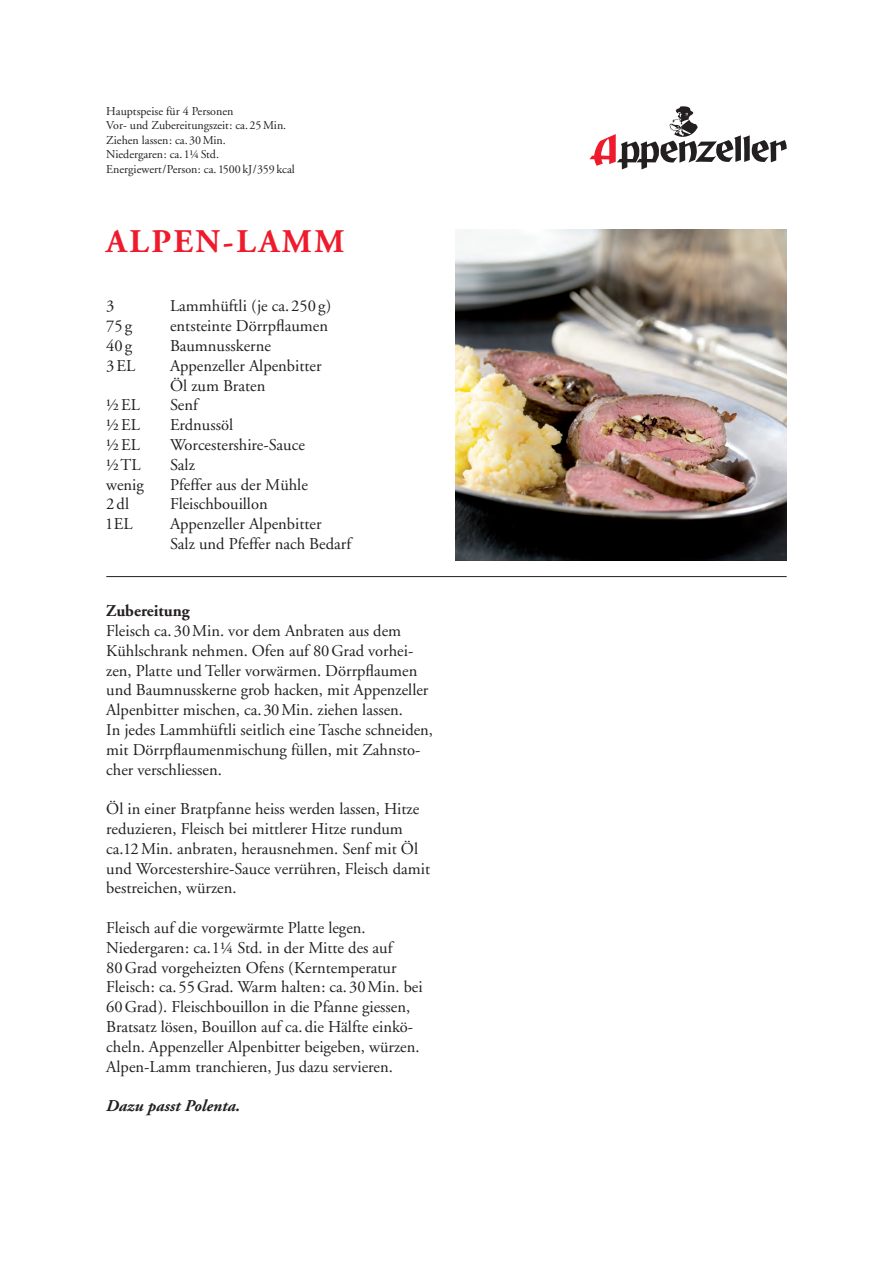
<style>
.page{position:relative;width:893px;height:1263px;background:#fff}
.page>*{position:absolute;margin:0;border:0;box-sizing:border-box;transform-origin:0 0}
.t1{font:700 33px "Adobe Garamond";letter-spacing:.08em;color:#ee1b2c}
.t2{font:16.5px/19.8px "Adobe Garamond";color:#231f20}
.t3{font:italic 700 16.5px "Adobe Garamond";color:#231f20}
.t4{font:700 16.5px "Adobe Garamond";color:#231f20}
.t5{font:12px/14.4px "Adobe Garamond";color:#231f20}
</style>
<div class="page">
<img style="left:456px;top:230px;width:331px;height:330px">
<hr style="left:106px;top:576px;width:681px;height:1px;background:#231f20">
<svg style="left:589px;top:106px;width:198px;height:63px"></svg>
<p class="t5" style="left:106px;top:104px;width:190px">Hauptspeise für 4 Personen<br>Vor- und Zubereitungszeit: ca.25Min.<br>Ziehen lassen: ca.30Min.<br>Niedergaren: ca.1¼Std.<br>Energiewert/Person: ca. 1500kJ/359 kcal</p>
<h1 class="t1" style="left:106px;top:223px;width:240px">Alpen-Lamm</h1>
<p class="t2" style="left:106px;top:297px;width:10px">3</p>
<p class="t2" style="left:170px;top:297px;width:163px">Lammhüftli (je ca. 250g)</p>
<p class="t2" style="left:106px;top:316px;width:27px">75g</p>
<p class="t2" style="left:170px;top:316px;width:159px">entsteinte Dörrpflaumen</p>
<p class="t2" style="left:106px;top:336px;width:27px">40g</p>
<p class="t2" style="left:170px;top:336px;width:102px">Baumnusskerne</p>
<p class="t2" style="left:106px;top:356px;width:31px">3EL</p>
<p class="t2" style="left:170px;top:356px;width:153px">Appenzeller Alpenbitter<br>Öl zum Braten</p>
<p class="t2" style="left:106px;top:396px;width:35px">½EL</p>
<p class="t2" style="left:170px;top:396px;width:29px">Senf</p>
<p class="t2" style="left:106px;top:415px;width:35px">½EL</p>
<p class="t2" style="left:170px;top:415px;width:65px">Erdnussöl</p>
<p class="t2" style="left:106px;top:435px;width:35px">½EL</p>
<p class="t2" style="left:170px;top:435px;width:136px">Worcestershire-Sauce</p>
<p class="t2" style="left:106px;top:455px;width:36px">½TL</p>
<p class="t2" style="left:170px;top:455px;width:26px">Salz</p>
<p class="t2" style="left:106px;top:475px;width:39px">wenig</p>
<p class="t2" style="left:170px;top:475px;width:139px">Pfeffer aus der Mühle</p>
<p class="t2" style="left:106px;top:495px;width:24px">2dl</p>
<p class="t2" style="left:170px;top:495px;width:99px">Fleischbouillon</p>
<p class="t2" style="left:105px;top:514px;width:29px">1EL</p>
<p class="t2" style="left:170px;top:514px;width:183px">Appenzeller Alpenbitter<br>Salz und Pfeffer nach Bedarf</p>
<p class="t4" style="left:106px;top:602px;width:85px">Zubereitung</p>
<p class="t2" style="left:106px;top:621px;width:328px">Fleisch ca. 30Min. vor dem Anbraten aus dem Kühlschrank nehmen. Ofen auf 80Grad vorhei&shy;zen, Platte und Teller vorwärmen. Dörrpflaumen und Baumnusskerne grob hacken, mit Appenzeller Alpenbitter mischen, ca. 30Min. ziehen lassen.<br>In jedes Lammhüftli seitlich eine Tasche schneiden, mit Dörrpflaumenmischung füllen, mit Zahnsto&shy;cher verschliessen.</p>
<p class="t2" style="left:106px;top:799px;width:325px">Öl in einer Bratpfanne heiss werden lassen, Hitze reduzieren, Fleisch bei mittlerer Hitze rundum<br>ca. 12Min. anbraten, herausnehmen. Senf mit Öl und Worcestershire-Sauce verrühren, Fleisch damit bestreichen, würzen.</p>
<p class="t2" style="left:106px;top:918px;width:318px">Fleisch auf die vorgewärmte Platte legen.<br>Niedergaren: ca.1¼ Std. in der Mitte des auf 80Grad vorgeheizten Ofens (Kerntemperatur Fleisch: ca.55Grad. Warm halten: ca. 30Min. bei 60Grad). Fleischbouillon in die Pfanne giessen, Bratsatz lösen, Bouillon auf ca.die Hälfte einkö&shy;cheln. Appenzeller Alpenbitter beigeben, würzen.<br>Alpen-Lamm tranchieren, Jus dazu servieren.</p>
<p class="t3" style="left:106px;top:1097px;width:135px">Dazu passt Polenta.</p>
</div>
